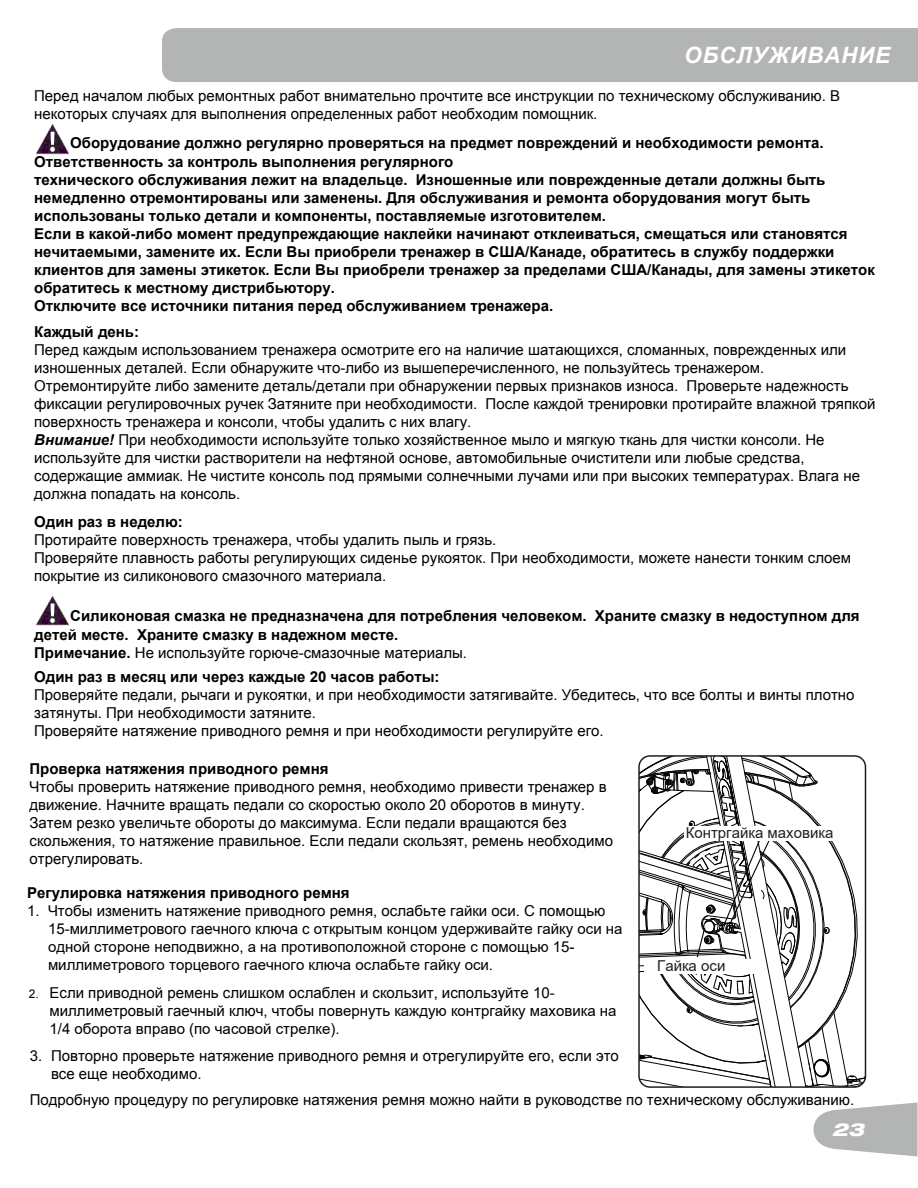
<style>
.page{position:relative;width:918px;height:1188px;background:#fff}
.page>*{position:absolute;margin:0;border:0;box-sizing:border-box;transform-origin:0 0}
.t1{font:italic 700 22.5px "Arial";letter-spacing:.035em;color:#fff}
.t2{font:italic 800 expanded 18px "Helvetica Neue";color:#fff}
.t3{font:15px/18px "Arial";color:#000}
.t4{font:700 15px/18.1px "Arial";color:#000}
.t5{font:15px/18px "Arial";color:#000}
.t6{font:15px "Arial";color:#231f20}
.s1{font-weight:700;font-style:italic}
.s2{font-weight:400}
.s3{font-style:inherit}
.s4{font-size:12px}
</style>
<div class="page">
<div style="left:162px;top:28px;width:756px;height:54px;background:#b3b4b4"></div>
<svg style="left:813px;top:1102px;width:105px;height:54px"></svg>
<svg style="left:639px;top:756px;width:227px;height:331px"></svg>
<div style="left:684px;top:826px;width:162px;height:15px;background:#fff"></div>
<div style="left:644px;top:960px;width:113px;height:14px;background:#fff"></div>
<img style="left:37px;top:125px;width:31px;height:30px">
<img style="left:37px;top:596px;width:31px;height:30px">
<h1 class="t1" style="left:684px;top:40px;width:207px">ОБСЛУЖИВАНИЕ</h1>
<p class="t3" style="left:34px;top:86px;width:808px">Перед началом любых ремонтных работ внимательно прочтите все инструкции по техническому обслуживанию. В некоторых случаях для выполнения определенных работ необходим помощник.</p>
<p class="t4" style="left:34px;top:134px;width:842px;text-indent:36px">Оборудование должно регулярно проверяться на предмет повреждений и необходимости ремонта.<br>Ответственность за контроль выполнения регулярного<br>технического обслуживания лежит на владельце. Изношенные или поврежденные детали должны быть немедленно отремонтированы или заменены. Для обслуживания и ремонта оборудования могут быть использованы только детали и компоненты, поставляемые изготовителем.<br>Если в какой-либо момент предупреждающие наклейки начинают отклеиваться, смещаться или становятся нечитаемыми, замените их. Если Вы приобрели тренажер в США/Канаде, обратитесь в службу поддержки клиентов для замены этикеток. Если Вы приобрели тренажер за пределами США/Канады, для замены этикеток обратитесь к местному дистрибьютору.<br>Отключите все источники питания перед обслуживанием тренажера.</p>
<p class="t4" style="left:34px;top:322px;width:106px">Каждый день:</p>
<p class="t3" style="left:34px;top:341px;width:843px">Перед каждым использованием тренажера осмотрите его на наличие шатающихся, сломанных, поврежденных или изношенных деталей. Если обнаружите что-либо из вышеперечисленного, не пользуйтесь тренажером.<br>Отремонтируйте либо замените деталь/детали при обнаружении первых признаков износа. Проверьте надежность фиксации регулировочных ручек Затяните при необходимости. После каждой тренировки протирайте влажной тряпкой поверхность тренажера и консоли, чтобы удалить с них влагу.<br><span class="s1">Внимание!</span> При необходимости используйте только хозяйственное мыло и мягкую ткань для чистки консоли. Не используйте для чистки растворители на нефтяной основе, автомобильные очистители или любые средства, содержащие аммиак. Не чистите консоль под прямыми солнечными лучами или при высоких температурах. Влага не должна попадать на консоль.</p>
<p class="t4" style="left:34px;top:513px;width:150px">Один раз в неделю:</p>
<p class="t3" style="left:34px;top:531px;width:818px">Протирайте поверхность тренажера, чтобы удалить пыль и грязь.<br>Проверяйте плавность работы регулирующих сиденье рукояток. При необходимости, можете нанести тонким слоем покрытие из силиконового смазочного материала.</p>
<p class="t4" style="left:34px;top:606px;width:827px;line-height:18.6px;text-indent:36px">Силиконовая смазка не предназначена для потребления человеком. Храните смазку в недоступном для детей месте. Храните смазку в надежном месте.<br>Примечание. <span class="s2">Не используйте горюче-смазочные материалы.</span></p>
<p class="t4" style="left:34px;top:668px;width:407px">Один раз в месяц или через каждые 20 часов работы:</p>
<p class="t3" style="left:34px;top:686px;width:822px">Проверяйте педали, рычаги и рукоятки, и при необходимости затягивайте. Убедитесь, что все болты и винты плотно затянуты. При необходимости затяните.<br>Проверяйте натяжение приводного ремня и при необходимости регулируйте его.</p>
<p class="t4" style="left:30px;top:759px;width:300px">Проверка натяжения приводного ремня</p>
<p class="t3" style="left:30px;top:777px;width:585px">Чтобы проверить натяжение приводного ремня, необходимо привести тренажер в движение. Начните вращать педали со скоростью около 20 оборотов в минуту.<br>Затем резко увеличьте обороты до максимума. Если педали вращаются без скольжения, то натяжение правильное. Если педали скользят, ремень необходимо отрегулировать.</p>
<p class="t4" style="left:27px;top:884px;width:324px">Регулировка натяжения приводного ремня</p>
<p class="t5" style="left:48px;top:901px;width:576px;text-indent:-21px"><span class="s3">1. Чтобы изменить натяжение приводного ремня, ослабьте гайки оси. С помощью 15-миллиметрового гаечного ключа с</span> открытым концом удерживайте гайку оси на одной стороне неподвижно, а на противоположной стороне с помощью 15- миллиметрового торцевого гаечного ключа ослабьте гайку оси.</p>
<p class="t3" style="left:50px;top:984px;width:569px;text-indent:-21px"><span class="s4">2.</span> Если приводной ремень слишком ослаблен и скользит, используйте 10- миллиметровый гаечный ключ, чтобы <span class="s3">повернуть каждую контргайку маховика на<br>1/4 оборота вправо (по часовой стрелке).</span></p>
<p class="t3" style="left:51px;top:1047px;width:569px;text-indent:-21px">3. Повторно проверьте натяжение приводного ремня и отрегулируйте его, если это все еще необходимо.</p>
<p class="t3" style="left:30px;top:1091px;width:826px">Подробную процедуру по регулировке натяжения ремня можно найти в руководстве по техническому обслуживанию.</p>
<p class="t6" style="left:686px;top:823px;width:149px">Контргайка маховика</p>
<p class="t6" style="left:657px;top:956px;width:70px">Гайка оси</p>
<p class="t2" style="left:832px;top:1118px;width:33px">23</p>
</div>
